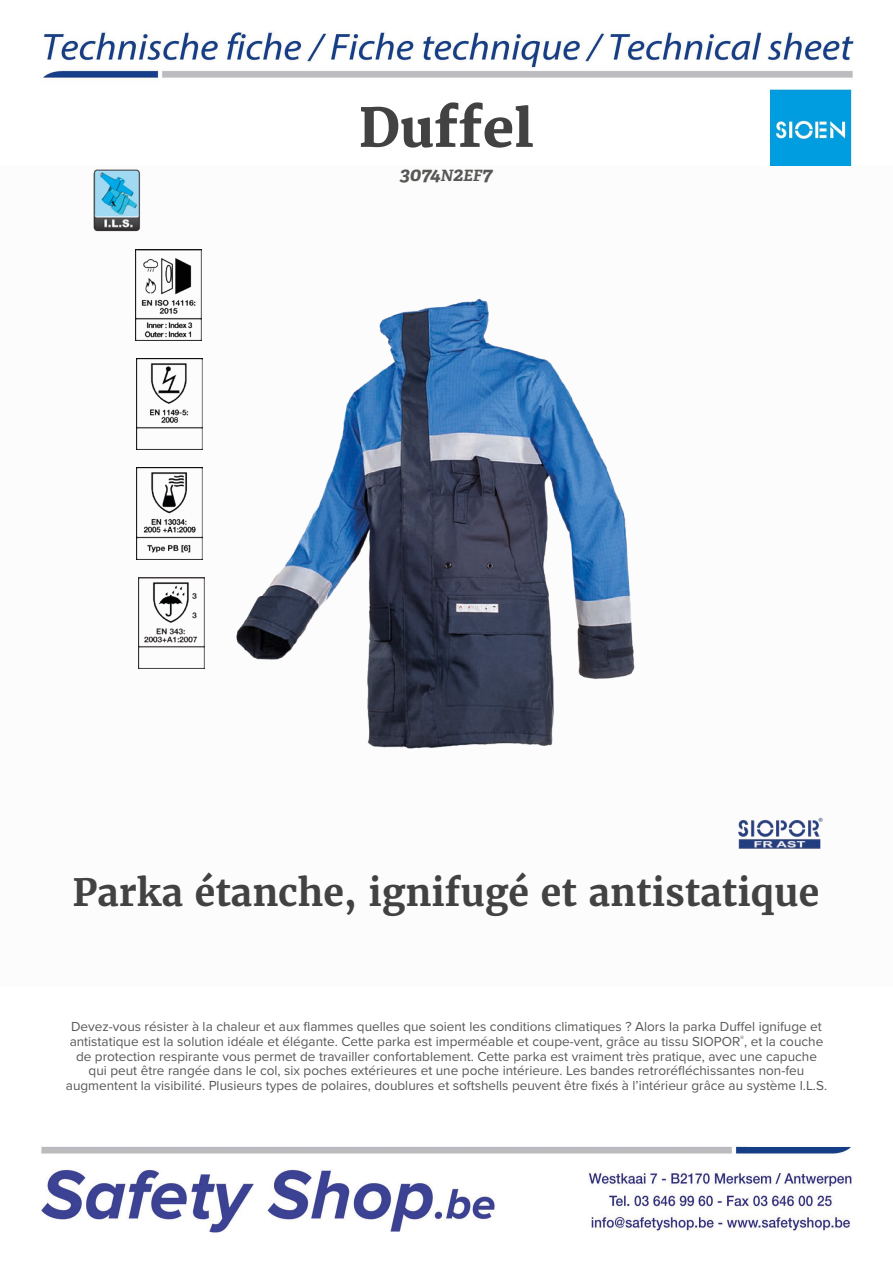
<style>
.page{position:relative;width:893px;height:1263px;background:#fff}
.page>*{position:absolute;margin:0;border:0;box-sizing:border-box;transform-origin:0 0}
.t1{font:800 52.5px "Merriweather";color:#424243}
.t2{font:700 37.5px "Merriweather";color:#424243}
.t3{font:italic 700 19.5px "Adelle PE";color:#575756}
.t4{font:13.5px/14.7px "Proxima Nova";color:#575756;text-align:center}
.s1{font-size:15.6px}
</style>
<div class="page">
<img style="left:40px;top:31px;width:814px;height:1202px">
<div style="left:0;top:167px;width:893px;height:820px;background:#fcfcfc"></div>
<img style="left:91px;top:165px;width:52px;height:67px">
<img style="left:738px;top:817px;width:85px;height:32px">
<img style="left:136px;top:249px;width:66px;height:92px">
<img style="left:136px;top:359px;width:66px;height:91px">
<img style="left:137px;top:468px;width:66px;height:91px">
<img style="left:138px;top:577px;width:66px;height:92px">
<img style="left:204px;top:298px;width:431px;height:451px">
<h1 class="t1" style="left:359px;top:98px;width:176px">Duffel</h1>
<h3 class="t3" style="left:400px;top:160px;width:94px">3074<span class="s1">N</span>2<span class="s1">EF</span>7</h3>
<h2 class="t2" style="left:72px;top:868px;width:748px">Parka étanche, ignifugé et antistatique</h2>
<p class="t4" style="left:66px;top:1019px;width:763px">Devez-vous résister à la chaleur et aux flammes quelles que soient les conditions climatiques ? Alors la parka Duffel ignifuge et antistatique est la solution idéale et élégante. Cette parka est imperméable et coupe-vent, grâce au tissu SIOPOR<sup>®</sup>, et la couche de protection respirante vous permet de travailler confortablement. Cette parka est vraiment très pratique, avec une capuche qui peut être rangée dans le col, six poches extérieures et une poche intérieure. Les bandes retroréfléchissantes non-feu augmentent la visibilité. Plusieurs types de polaires, doublures et softshells peuvent être fixés à l’intérieur grâce au système I.L.S.</p>
</div>
